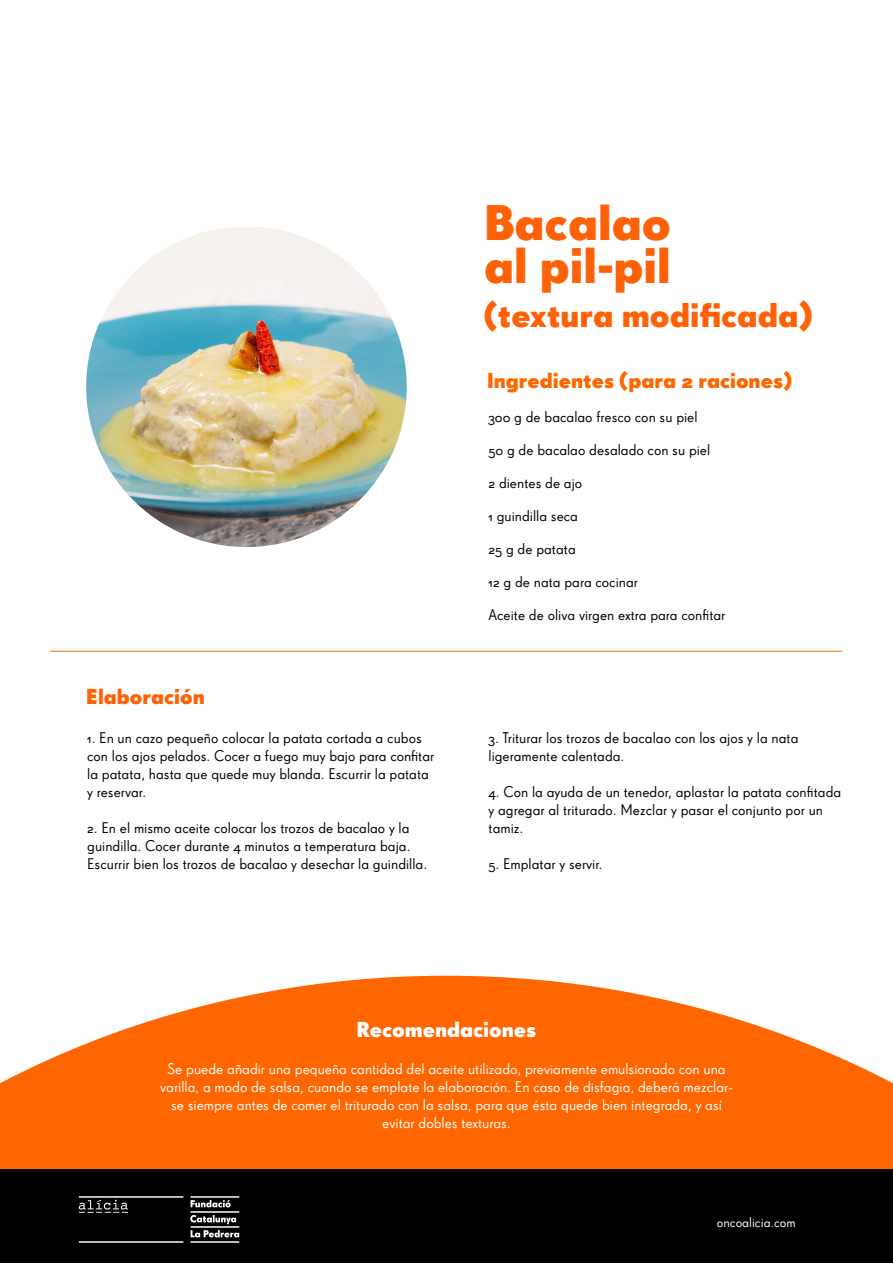
<style>
.page{position:relative;width:893px;height:1263px;background:#fff}
.page>*{position:absolute;margin:0;border:0;box-sizing:border-box;transform-origin:0 0}
.t1{font:48.45px/43.5px "Super Grotesk OT Bld";color:#ff6106}
.t2{font:33px "Super Grotesk OT Bld";color:#ff6106}
.t3{font:21px "Super Grotesk OT Bld";color:#f60}
.t4{font:21px "Super Grotesk OT Bld";color:#fff}
.t5{font:21px "Super Grotesk OT Bld";color:#ff6106}
.t6{font:15px/18px "Super Grotesk OT";color:#000}
.t7{font:15px/18px "Super Grotesk OT";color:#fff;text-align:center}
.t8{font:13.5px "Super Grotesk OT";color:#fff}
</style>
<div class="page">
<img style="left:86px;top:226px;width:321px;height:321px;border-radius:160px">
<svg style="left:0;top:976px;width:893px;height:193px;fill:#f60"></svg>
<hr style="left:51px;top:651px;width:791px;height:1px;background:#f60">
<div style="left:0;top:1170px;width:893px;height:93px;background:#000"></div>
<img style="left:78px;top:1196px;width:162px;height:47px">
<h3 class="t5" style="left:86px;top:683px;width:120px">Elaboración</h3>
<p class="t6" style="left:87px;top:729px;width:349px">1. En un cazo pequeño colocar la patata cortada a cubos con los ajos pelados. Cocer a fuego muy bajo para confitar la patata, hasta que quede muy blanda. Escurrir la patata y reservar.</p>
<p class="t6" style="left:87px;top:819px;width:341px">2. En el mismo aceite colocar los trozos de bacalao y la guindilla. Cocer durante 4 minutos a temperatura baja.<br>Escurrir bien los trozos de bacalao y desechar la guindilla.</p>
<h1 class="t1" style="left:484px;top:200px;width:188px">Bacalao al pil-pil</h1>
<h2 class="t2" style="left:484px;top:294px;width:330px">(textura modificada)</h2>
<h3 class="t3" style="left:487px;top:368px;width:307px">Ingredientes (para 2 raciones)</h3>
<p class="t6" style="left:488px;top:408px;width:211px">300 g de bacalao fresco con su piel</p>
<p class="t6" style="left:488px;top:441px;width:223px">50 g de bacalao desalado con su piel</p>
<p class="t6" style="left:488px;top:474px;width:95px">2 dientes de ajo</p>
<p class="t6" style="left:488px;top:507px;width:91px">1 guindilla seca</p>
<p class="t6" style="left:488px;top:540px;width:89px">25 g de patata</p>
<p class="t6" style="left:488px;top:573px;width:151px">12 g de nata para cocinar</p>
<p class="t6" style="left:488px;top:606px;width:238px">Aceite de oliva virgen extra para confitar</p>
<p class="t6" style="left:489px;top:729px;width:311px">3. Triturar los trozos de bacalao con los ajos y la nata ligeramente calentada.</p>
<p class="t6" style="left:489px;top:783px;width:354px">4. Con la ayuda de un tenedor, aplastar la patata confitada y agregar al triturado. Mezclar y pasar el conjunto por un tamiz.</p>
<p class="t6" style="left:489px;top:855px;width:116px">5. Emplatar y servir.</p>
<h3 class="t4" style="left:357px;top:1017px;width:181px">Recomendaciones</h3>
<p class="t7" style="left:160px;top:1059px;width:574px">Se puede añadir una pequeña cantidad del aceite utilizado, previamente emulsionado con una varilla, a modo de salsa, cuando se emplate la elaboración. En caso de disfagia, deberá mezclar&shy;se siempre antes de comer el triturado con la salsa, para que ésta quede bien integrada, y así evitar dobles texturas.</p>
<p class="t8" style="left:717px;top:1215px;width:80px">oncoalicia.com</p>
</div>
